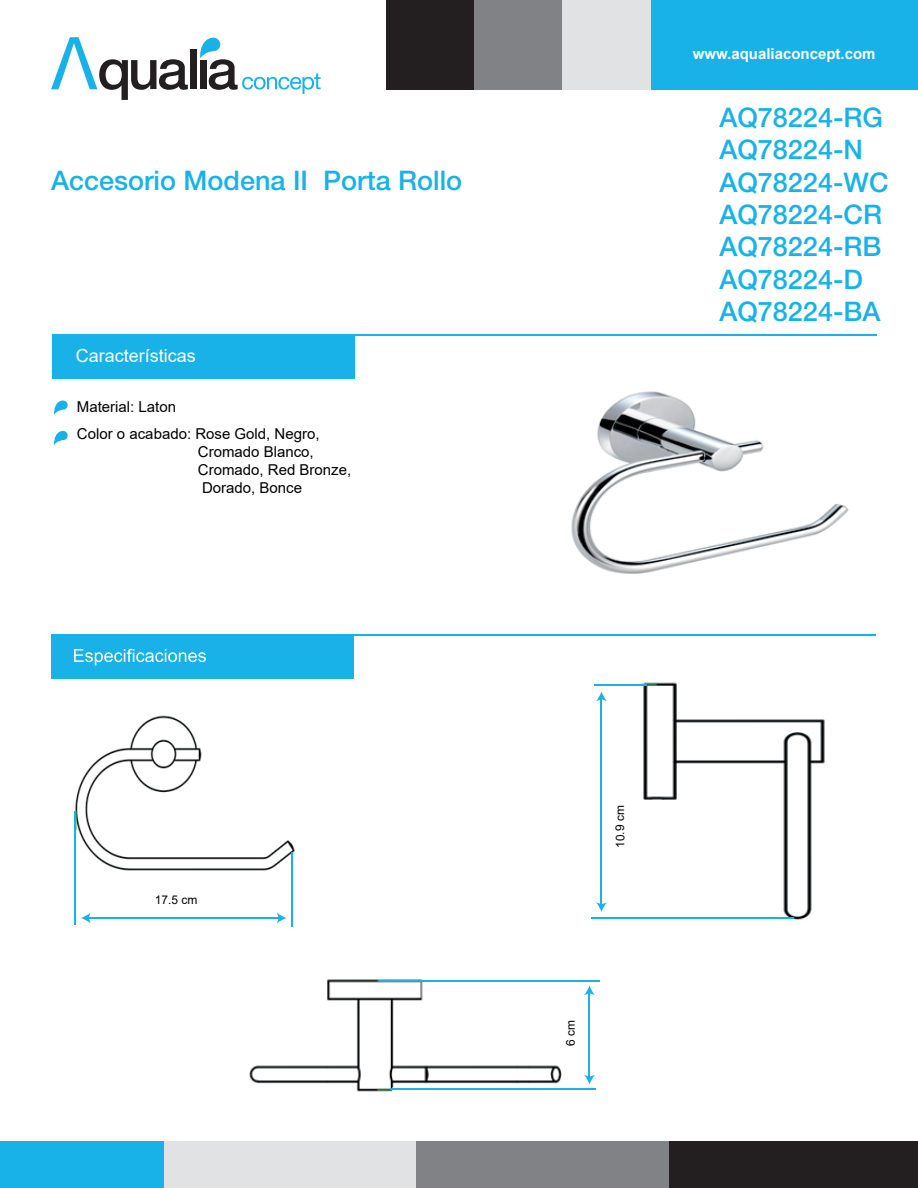
<style>
.page{position:relative;width:918px;height:1188px;background:#fff}
.page>*{position:absolute;margin:0;border:0;box-sizing:border-box;transform-origin:0 0}
.t1{font:500 27px/32.4px "Helvetica Neue LT Std";color:#18b2e8}
.t2{font:18px "Arial";color:#fff}
.t3{font:15px/18px "Arial";color:#000001}
.t4{font:700 15px "Arial";color:#fff}
.t5{font:12px "Arial";color:#000001}
</style>
<div class="page">
<div style="left:0;top:1142px;width:163px;height:46px;background:#18b2e8"></div>
<div style="left:164px;top:1142px;width:253px;height:46px;background:#e1e2e4"></div>
<div style="left:417px;top:1142px;width:253px;height:46px;background:#808285"></div>
<div style="left:670px;top:1142px;width:248px;height:46px;background:#231f20"></div>
<div style="left:650px;top:0;width:268px;height:89px;background:#18b2e8"></div>
<div style="left:562px;top:0;width:88px;height:89px;background:#e1e2e4"></div>
<div style="left:474px;top:0;width:88px;height:89px;background:#808285"></div>
<div style="left:386px;top:0;width:88px;height:89px;background:#231f20"></div>
<div style="left:190px;top:49px;width:7px;height:40px;background:#231f20"></div>
<svg style="left:51px;top:37px;width:137px;height:63px"></svg>
<svg style="left:200px;top:38px;width:121px;height:56px"></svg>
<div style="left:53px;top:336px;width:302px;height:42px;background:#18b2e8"></div>
<div style="left:51px;top:636px;width:303px;height:42px;background:#18b2e8"></div>
<svg style="left:74px;top:649px;width:132px;height:16px"></svg>
<hr style="left:53px;top:334px;width:824px;height:2px;background:#18b2e8">
<hr style="left:51px;top:634px;width:824px;height:2px;background:#18b2e8">
<svg style="left:54px;top:401px;width:14px;height:14px"></svg>
<svg style="left:54px;top:431px;width:14px;height:14px"></svg>
<img style="left:571px;top:391px;width:278px;height:183px">
<img style="left:74px;top:715px;width:221px;height:169px">
<img style="left:631px;top:682px;width:194px;height:239px">
<img style="left:249px;top:979px;width:313px;height:113px">
<hr style="left:594px;top:685px;width:52px;height:1px;background:#18b2e8">
<hr style="left:591px;top:917px;width:203px;height:2px;background:#18b2e8">
<hr style="left:380px;top:980px;width:220px;height:2px;background:#18b2e8">
<hr style="left:390px;top:1088px;width:206px;height:2px;background:#18b2e8">
<hr style="left:292px;top:852px;width:1px;height:75px;background:#18b2e8">
<hr style="left:74px;top:812px;width:2px;height:114px;background:#18b2e8">
<hr style="left:589px;top:992px;width:1px;height:86px;background:#18b2e8">
<svg style="left:584px;top:986px;width:11px;height:9px"></svg>
<svg style="left:584px;top:1075px;width:11px;height:9px"></svg>
<hr style="left:601px;top:698px;width:1px;height:207px;background:#18b2e8">
<svg style="left:596px;top:692px;width:11px;height:9px"></svg>
<svg style="left:596px;top:902px;width:11px;height:10px"></svg>
<hr style="left:88px;top:917px;width:192px;height:2px;background:#18b2e8">
<svg style="left:277px;top:913px;width:9px;height:10px"></svg>
<svg style="left:81px;top:913px;width:10px;height:10px"></svg>
<p class="t1" style="left:51px;top:164px;width:413px">Accesorio Modena II Porta Rollo</p>
<p class="t2" style="left:76px;top:343px;width:122px">Características</p>
<p class="t3" style="left:77px;top:393px;width:244px;line-height:27px">Material: Laton<br>Color o acabado: Rose Gold, Negro,</p>
<p class="t3" style="left:198px;top:443px;width:155px">Cromado Blanco,<br>Cromado, Red Bronze,<br>Dorado, Bonce</p>
<p class="t5" style="left:155px;top:891px;width:44px">17.5 cm</p>
<p class="t4" style="left:693px;top:43px;width:184px">www.aqualiaconcept.com</p>
<p class="t1" style="left:719px;top:101px;width:171px">AQ78224-RG<br>AQ78224-N<br>AQ78224-WC<br>AQ78224-CR<br>AQ78224-RB<br>AQ78224-D<br>AQ78224-BA</p>
<p class="t5" style="left:612px;top:848px;width:44px;rotate:-91deg">10.9 cm</p>
</div>
